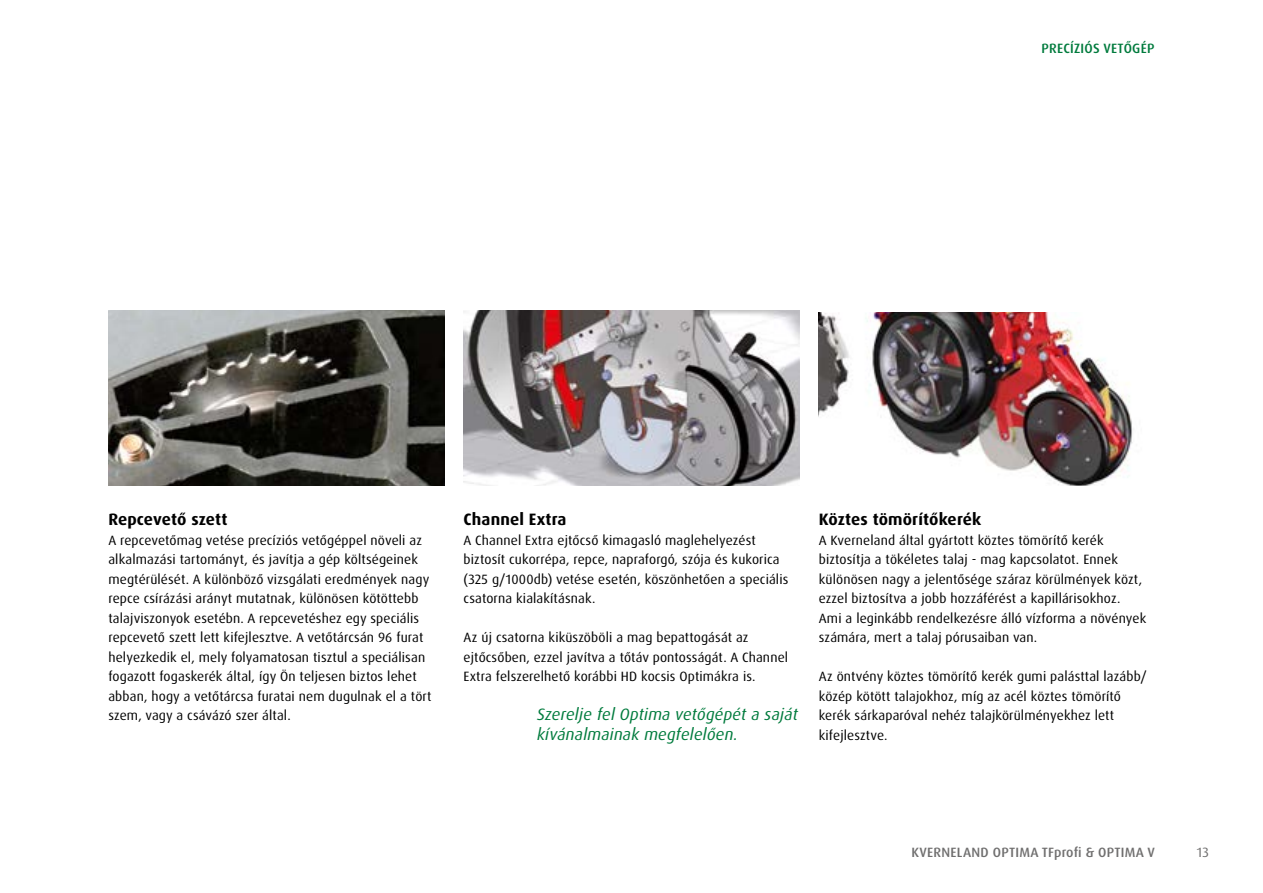
<style>
.page{position:relative;width:1263px;height:893px;background:#fff}
.page>*{position:absolute;margin:0;border:0;box-sizing:border-box;transform-origin:0 0}
.t1{font:italic 16.5px/19.5px "Dax Pro";letter-spacing:.01em;color:#007b3d}
.t2{font:700 16.5px "Dax Pro";letter-spacing:.01em;color:#000}
.t3{font:13.5px/19.5px "Dax Pro";letter-spacing:.01em;color:#000}
.t4{font:500 13.5px "Dax Pro";letter-spacing:.02em;color:#706f6f}
.t5{font:500 13.5px "Dax Pro";letter-spacing:.02em;color:#007b3d}
.t6{font:13.5px "Dax Pro";color:#706f6f}
</style>
<div class="page">
<img style="left:108px;top:311px;width:336px;height:174px">
<img style="left:464px;top:311px;width:335px;height:174px">
<img style="left:819px;top:312px;width:314px;height:173px">
<p class="t5" style="left:1041px;top:40px;width:115px">PRECÍZIÓS VETŐGÉP</p>
<p class="t2" style="left:108px;top:509px;width:120px">Repcevető szett</p>
<p class="t3" style="left:108px;top:530px;width:325px">A repcevetőmag vetése precíziós vetőgéppel növeli az alkalmazási tartományt, és javítja a gép költségeinek megtérülését. A különböző vizsgálati eredmények nagy repce csírázási arányt mutatnak, különösen kötöttebb talajviszonyok esetébn. A repcevetéshez egy speciális repcevető szett lett kifejlesztve. A vetőtárcsán 96 furat helyezkedik el, mely folyamatosan tisztul a speciálisan fogazott fogaskerék által, így Ön teljesen biztos lehet abban, hogy a vetőtárcsa furatai nem dugulnak el a tört szem, vagy a csávázó szer által.</p>
<p class="t2" style="left:464px;top:509px;width:104px">Channel Extra</p>
<p class="t3" style="left:464px;top:530px;width:326px">A Channel Extra ejtőcső kimagasló maglehelyezést biztosít cukorrépa, repce, napraforgó, szója és kukorica (325 g/1000db) vetése esetén, köszönhetően a speciális csatorna kialakításnak.</p>
<p class="t3" style="left:464px;top:628px;width:326px">Az új csatorna kiküszöböli a mag bepattogását az ejtőcsőben, ezzel javítva a tőtáv pontosságát. A Channel<br>Extra felszerelhető korábbi HD kocsis Optimákra is.</p>
<p class="t1" style="left:537px;top:705px;width:262px">Szerelje fel Optima vetőgépét a saját kívánalmainak megfelelően.</p>
<p class="t2" style="left:819px;top:509px;width:164px">Köztes tömörítőkerék</p>
<p class="t3" style="left:819px;top:530px;width:329px">A Kverneland által gyártott köztes tömörítő kerék biztosítja a tökéletes talaj - mag kapcsolatot. Ennek különösen nagy a jelentősége száraz körülmények közt, ezzel biztosítva a jobb hozzáférést a kapillárisokhoz.<br>Ami a leginkább rendelkezésre álló vízforma a növények számára, mert a talaj pórusaiban van.</p>
<p class="t3" style="left:819px;top:667px;width:329px">Az öntvény köztes tömörítő kerék gumi palásttal lazább/ közép kötött talajokhoz, míg az acél köztes tömörítő kerék sárkaparóval nehéz talajkörülményekhez lett kifejlesztve.</p>
<p class="t4" style="left:911px;top:843px;width:245px">KVERNELAND OPTIMA TFprofi &amp; OPTIMA V</p>
<p class="t6" style="left:1197px;top:843px;width:13px">13</p>
</div>
